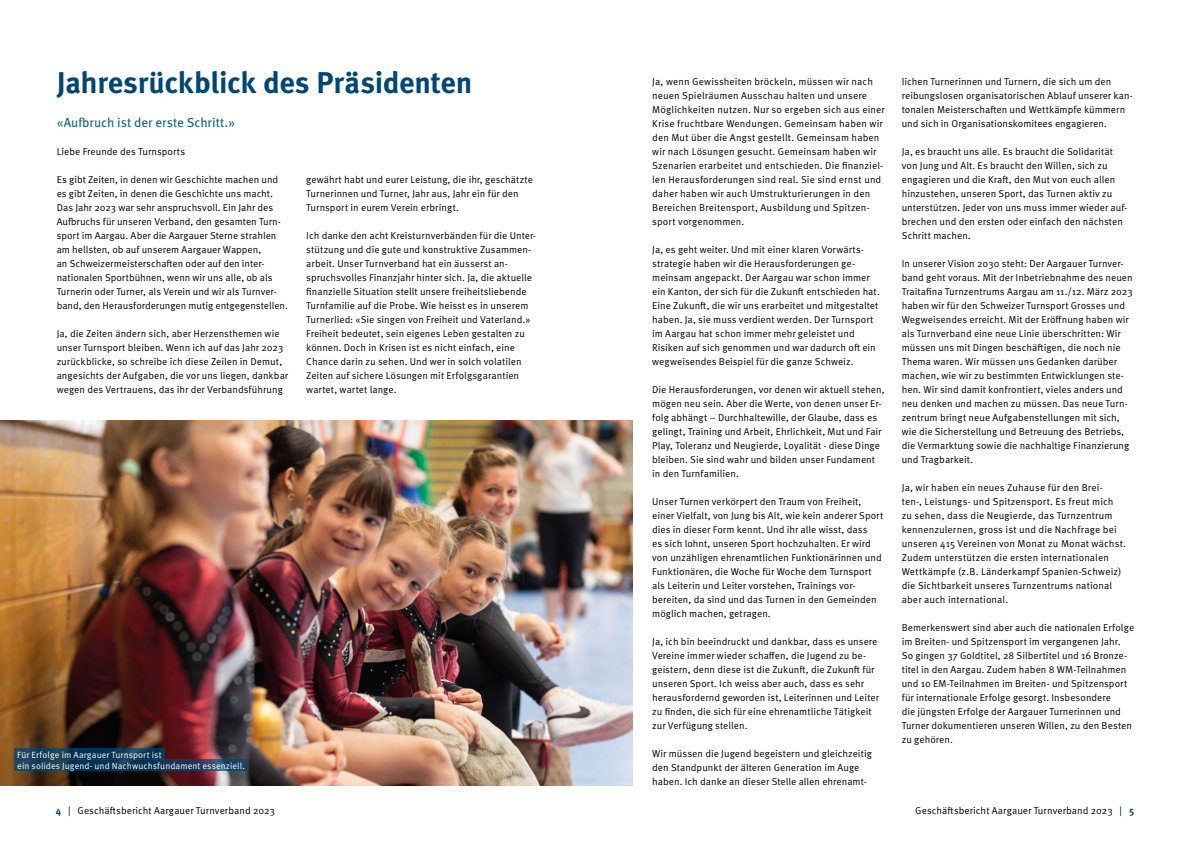
<style>
.page{position:relative;width:1191px;height:842px;background:#fff}
.page>*{position:absolute;margin:0;border:0;box-sizing:border-box;transform-origin:0 0}
.t1{font:700 30px "Meta Pro";letter-spacing:-.01em;color:#004674}
.t2{font:13px "Meta Pro";letter-spacing:-.005em;color:#12608e}
.t3{font:10px/14px "Meta Pro Norm";letter-spacing:.005em;color:#000}
.t4{font:9px/11px "Meta Pro Norm";letter-spacing:.005em;color:#fff}
.s1{font-family:"Meta Pro";font-weight:700;color:#004674}
</style>
<div class="page">
<img style="left:0;top:421px;width:632px;height:364px">
<svg style="left:14px;top:748px;width:150px;height:12px;background:#0f3b58"></svg>
<svg style="left:14px;top:760px;width:233px;height:11px;background:#143c5a"></svg>
<h1 class="t1" style="left:57px;top:60px;width:417px">Jahresrückblick des Präsidenten</h1>
<h2 class="t2" style="left:57px;top:112px;width:180px">«Aufbruch ist der erste Schritt.»</h2>
<p class="t3" style="left:652px;top:74px;width:234px">Ja, wenn Gewissheiten bröckeln, müssen wir nach neuen Spielräumen Ausschau halten und unsere Möglichkeiten nutzen. Nur so ergeben sich aus einer Krise fruchtbare Wendungen. Gemeinsam haben wir den Mut über die Angst gestellt. Gemeinsam haben wir nach Lösungen gesucht. Gemeinsam haben wir Szenarien erarbeitet und entschieden. Die finanziel&shy;len Herausforderungen sind real. Sie sind ernst und daher haben wir auch Umstrukturierungen in den Bereichen Breitensport, Ausbildung und Spitzen&shy;sport vorgenommen.</p>
<p class="t3" style="left:652px;top:242px;width:229px">Ja, es geht weiter. Und mit einer klaren Vorwärts&shy;strategie haben wir die Herausforderungen ge&shy;meinsam angepackt. Der Aargau war schon immer ein Kanton, der sich für die Zukunft entschieden hat.<br>Eine Zukunft, die wir uns erarbeitet und mitgestaltet haben. Ja, sie muss verdient werden. Der Turnsport im Aargau hat schon immer mehr geleistet und Risiken auf sich genommen und war dadurch oft ein wegweisendes Beispiel für die ganze Schweiz.</p>
<p class="t3" style="left:652px;top:382px;width:234px">Die Herausforderungen, vor denen wir aktuell stehen, mögen neu sein. Aber die Werte, von denen unser Er&shy;folg abhängt – Durchhaltewille, der Glaube, dass es gelingt, Training und Arbeit, Ehrlichkeit, Mut und Fair Play, Toleranz und Neugierde, Loyalität - diese Dinge bleiben. Sie sind wahr und bilden unser Fundament in den Turnfamilien.</p>
<p class="t3" style="left:652px;top:494px;width:233px">Unser Turnen verkörpert den Traum von Freiheit, einer Vielfalt, von Jung bis Alt, wie kein anderer Sport dies in dieser Form kennt. Und ihr alle wisst, dass<br>es sich lohnt, unseren Sport hochzuhalten. Er wird von unzähligen ehrenamtlichen Funktionärinnen und Funktionären, die Woche für Woche dem Turnsport als Leiterin und Leiter vorstehen, Trainings vor&shy;bereiten, da sind und das Turnen in den Gemeinden möglich machen, getragen.</p>
<p class="t3" style="left:652px;top:634px;width:228px">Ja, ich bin beeindruckt und dankbar, dass es unsere Vereine immer wieder schaffen, die Jugend zu be&shy;geistern, denn diese ist die Zukunft, die Zukunft für unseren Sport. Ich weiss aber auch, dass es sehr herausfordernd geworden ist, Leiterinnen und Leiter zu finden, die sich für eine ehrenamtliche Tätigkeit zur Verfügung stellen.</p>
<p class="t3" style="left:652px;top:746px;width:221px">Wir müssen die Jugend begeistern und gleichzeitig den Standpunkt der älteren Generation im Auge haben. Ich danke an dieser Stelle allen ehrenamt-</p>
<p class="t3" style="left:901px;top:74px;width:232px">lichen Turnerinnen und Turnern, die sich um den reibungslosen organisatorischen Ablauf unserer kan&shy;tonalen Meisterschaften und Wettkämpfe kümmern und sich in Organisationskomitees engagieren.</p>
<p class="t3" style="left:901px;top:144px;width:227px">Ja, es braucht uns alle. Es braucht die Solidarität von Jung und Alt. Es braucht den Willen, sich zu engagieren und die Kraft, den Mut von euch allen hinzustehen, unseren Sport, das Turnen aktiv zu unterstützen. Jeder von uns muss immer wieder auf&shy;brechen und den ersten oder einfach den nächsten Schritt machen.</p>
<p class="t3" style="left:901px;top:256px;width:232px">In unserer Vision 2030 steht: Der Aargauer Turnver&shy;band geht voraus. Mit der Inbetriebnahme des neuen Traitafina Turnzentrums Aargau am 11./12. März 2023 haben wir für den Schweizer Turnsport Grosses und Wegweisendes erreicht. Mit der Eröffnung haben wir als Turnverband eine neue Linie überschritten: Wir müssen uns mit Dingen beschäftigen, die noch nie Thema waren. Wir müssen uns Gedanken darüber machen, wie wir zu bestimmten Entwicklungen ste&shy;hen. Wir sind damit konfrontiert, vieles anders und neu denken und machen zu müssen. Das neue Turn&shy;zentrum bringt neue Aufgabenstellungen mit sich, wie die Sicherstellung und Betreuung des Betriebs, die Vermarktung sowie die nachhaltige Finanzierung und Tragbarkeit.</p>
<p class="t3" style="left:901px;top:480px;width:226px">Ja, wir haben ein neues Zuhause für den Brei-<br>ten-, Leistungs- und Spitzensport. Es freut mich zu sehen, dass die Neugierde, das Turnzentrum kennenzulernen, gross ist und die Nachfrage bei unseren 415 Vereinen von Monat zu Monat wächst.<br>Zudem unterstützen die ersten internationalen Wettkämpfe (z.B. Länderkampf Spanien-Schweiz) die Sichtbarkeit unseres Turnzentrums national aber auch international.</p>
<p class="t3" style="left:901px;top:620px;width:234px">Bemerkenswert sind aber auch die nationalen Erfolge im Breiten- und Spitzensport im vergangenen Jahr.<br>So gingen 37 Goldtitel, 28 Silbertitel und 16 Bronze&shy;titel in den Aargau. Zudem haben 8 WM-Teilnahmen und 10 EM-Teilnahmen im Breiten- und Spitzensport für internationale Erfolge gesorgt. Insbesondere<br>die jüngsten Erfolge der Aargauer Turnerinnen und Turner dokumentieren unseren Willen, zu den Besten zu gehören.</p>
<p class="t3" style="left:57px;top:144px;width:130px">Liebe Freunde des Turnsports</p>
<p class="t3" style="left:57px;top:172px;width:233px">Es gibt Zeiten, in denen wir Geschichte machen und es gibt Zeiten, in denen die Geschichte uns macht.<br>Das Jahr 2023 war sehr anspruchsvoll. Ein Jahr des Aufbruchs für unseren Verband, den gesamten Turn&shy;sport im Aargau. Aber die Aargauer Sterne strahlen am hellsten, ob auf unserem Aargauer Wappen,<br>an Schweizermeisterschaften oder auf den inter&shy;nationalen Sportbühnen, wenn wir uns alle, ob als Turnerin oder Turner, als Verein und wir als Turnver&shy;band, den Herausforderungen mutig entgegenstellen.</p>
<p class="t3" style="left:57px;top:326px;width:233px">Ja, die Zeiten ändern sich, aber Herzensthemen wie unser Turnsport bleiben. Wenn ich auf das Jahr 2023 zurückblicke, so schreibe ich diese Zeilen in Demut, angesichts der Aufgaben, die vor uns liegen, dankbar wegen des Vertrauens, das ihr der Verbandsführung</p>
<p class="t3" style="left:306px;top:172px;width:228px">gewährt habt und eurer Leistung, die ihr, geschätzte<br>Turnerinnen und Turner, Jahr aus, Jahr ein für den<br>Turnsport in eurem Verein erbringt.</p>
<p class="t3" style="left:306px;top:228px;width:231px">Ich danke den acht Kreisturnverbänden für die Unter&shy;stützung und die gute und konstruktive Zusammen&shy;arbeit. Unser Turnverband hat ein äusserst an&shy;spruchsvolles Finanzjahr hinter sich. Ja, die aktuelle finanzielle Situation stellt unsere freiheitsliebende Turnfamilie auf die Probe. Wie heisst es in unserem Turnerlied: «Sie singen von Freiheit und Vaterland.» Freiheit bedeutet, sein eigenes Leben gestalten zu können. Doch in Krisen ist es nicht einfach, eine Chance darin zu sehen. Und wer in solch volatilen Zeiten auf sichere Lösungen mit Erfolgsgarantien wartet, wartet lange.</p>
<p class="t4" style="left:17px;top:748px;width:229px">Für Erfolge im Aargauer Turnsport ist<br>ein solides Jugend- und Nachwuchsfundament essenziell.</p>
<p class="t3" style="left:56px;top:802px;width:221px"><span class="s1">4</span> | Geschäftsbericht Aargauer Turnverband 2023</p>
<p class="t3" style="left:915px;top:802px;width:220px">Geschäftsbericht Aargauer Turnverband 2023 | <span class="s1">5</span></p>
</div>
